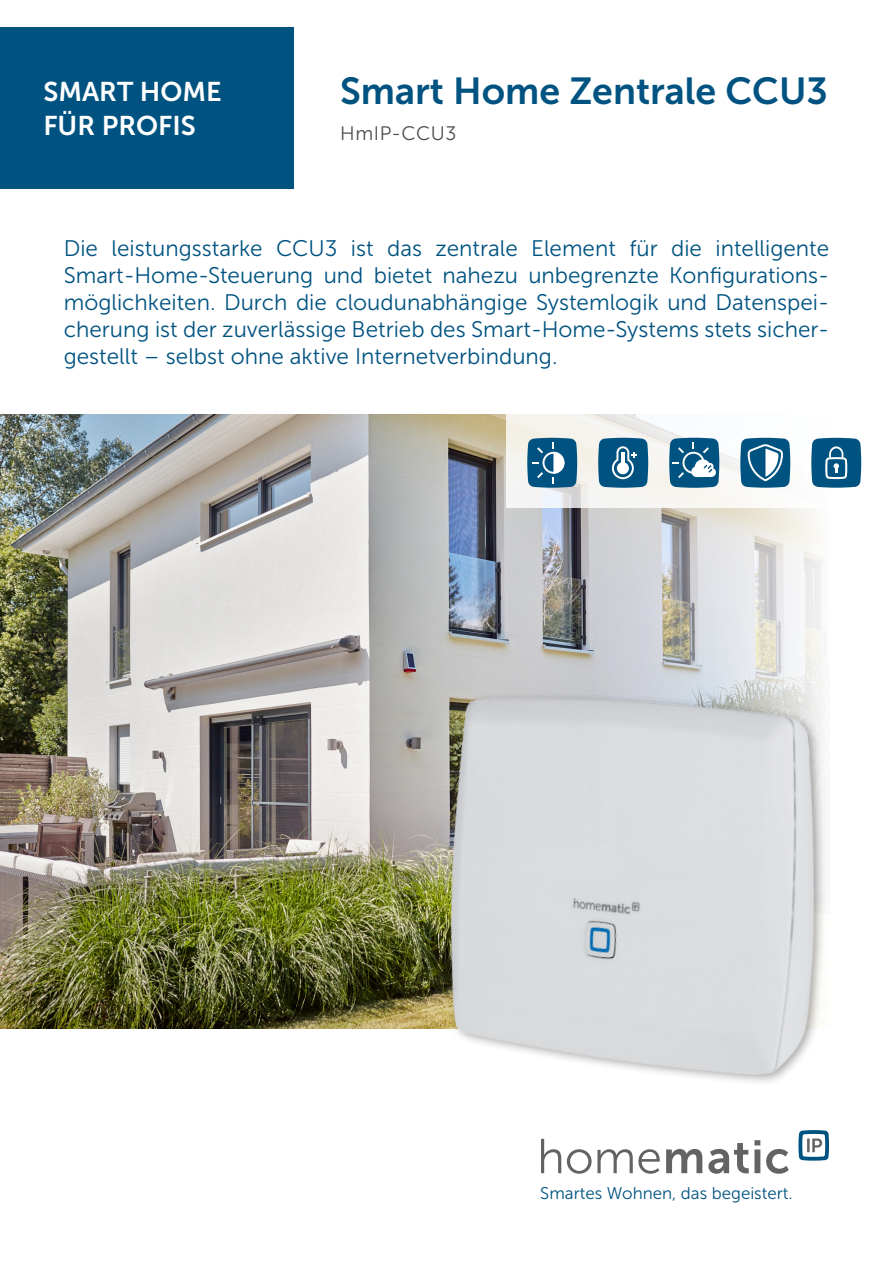
<style>
.page{position:relative;width:893px;height:1263px;background:#fff}
.page>*{position:absolute;margin:0;border:0;box-sizing:border-box;transform-origin:0 0}
.Headline{font:37.5px "Museo Sans 700";color:#005381}
.Kastentext{font:27px "Museo Sans 700";color:#fff}
.Fließtext_Deckblatt{font:22.5px/27px "Museo Sans 300";color:#005381;text-align:justify}
.Subheadline{font:19.5px "Museo Sans 300";letter-spacing:.03em;color:#4b4c4d}
.t1{font:16.95px "Museo Sans 300";color:#005381}
</style>
<div class="page">
<img style="left:0;top:414px;width:823px;height:614px">
<svg style="left:506px;top:414px;width:356px;height:93px;fill:#f7f6f4"></svg>
<div style="left:0;top:27px;width:294px;height:162px;background:#005381"></div>
<svg style="left:541px;top:1139px;width:248px;height:35px"></svg>
<svg style="left:798px;top:1130px;width:31px;height:31px"></svg>
<svg style="left:527px;top:438px;width:50px;height:50px;background:#2d7196"></svg>
<svg style="left:669px;top:438px;width:50px;height:50px"></svg>
<svg style="left:811px;top:438px;width:50px;height:50px;background:#256c93"></svg>
<svg style="left:598px;top:438px;width:50px;height:50px;background:#2a6f95"></svg>
<hr style="left:621px;top:452px;width:4px;height:12px;background:#fff">
<svg style="left:740px;top:438px;width:50px;height:50px"></svg>
<img style="left:417px;top:660px;width:409px;height:422px">
<p class="Kastentext" style="left:43px;top:76px;width:180px">SMART HOME</p>
<p class="Kastentext" style="left:43px;top:111px;width:154px">FÜR PROFIS</p>
<p class="Headline" style="left:340px;top:70px;width:489px">Smart Home Zentrale CCU3</p>
<p class="Subheadline" style="left:340px;top:123px;width:118px">HmIP-CCU3</p>
<p class="Fließtext_Deckblatt" style="left:64px;top:235px;width:767px">Die leistungsstarke CCU3 ist das zentrale Element für die intelligente Smart-Home-Steuerung und bietet nahezu unbegrenzte Konfigurations&shy;möglichkeiten. Durch die cloudunabhängige Systemlogik und Datenspei&shy;cherung ist der zuverlässige Betrieb des Smart-Home-Systems stets sicher&shy;gestellt – selbst ohne aktive Internetverbindung.</p>
<p class="t1" style="left:540px;top:1184px;width:254px">Smartes Wohnen, das begeistert.</p>
</div>
